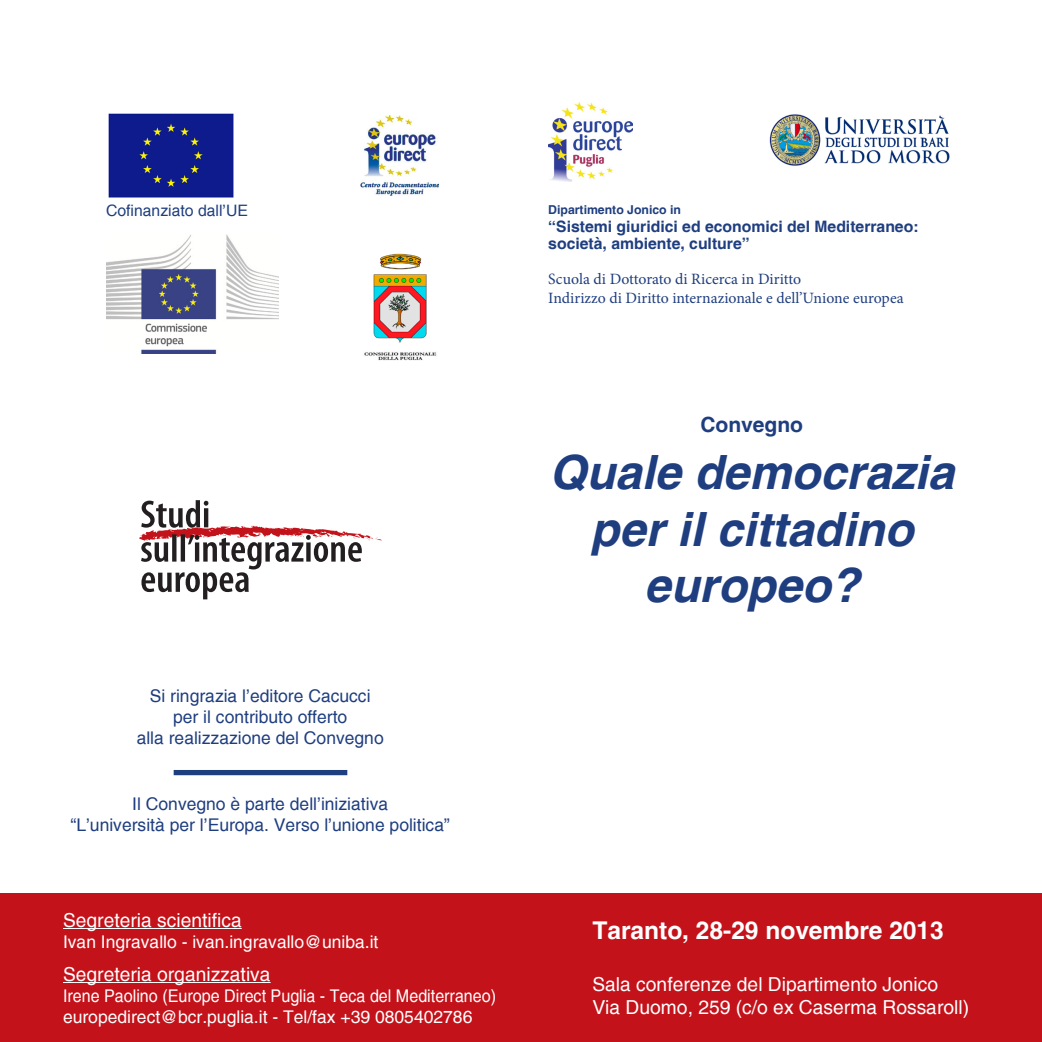
<style>
.page{position:relative;width:1042px;height:1042px;background:#fff}
.page>*{position:absolute;margin:0;border:0;box-sizing:border-box;transform-origin:0 0}
.t1{font:italic 700 47.25px/56.7px "Helvetica";color:#1f3e7f;text-align:center}
.t2{font:700 24.5px "Helvetica";color:#fff}
.t3{font:700 21px "Helvetica";color:#1f3e7f}
.t4{font:19.25px "Helvetica";color:#fff}
.t5{font:17.5px "Helvetica";color:#1f3e7f}
.t6{font:17.5px "Helvetica";color:#fff}
.t7{font:17.5px "Helvetica";color:#fff;scale:.92 1}
.t8{font:15.75px "Minion Pro";color:#1f3e7f}
.t9{font:700 15.75px/17.5px "Helvetica";color:#1f3e7f}
.t10{font:15.75px "Helvetica";color:#1f3e7f}
.t11{font:700 12.25px "Helvetica";color:#1f3e7f}
</style>
<div class="page">
<div style="left:0;top:893px;width:1042px;height:149px;background:#c4121a"></div>
<img style="left:769px;top:114px;width:181px;height:52px">
<hr style="left:63px;top:928px;width:179px;height:1px;background:#fff">
<hr style="left:63px;top:982px;width:208px;height:1px;background:#fff">
<img style="left:108px;top:113px;width:126px;height:85px">
<img style="left:548px;top:103px;width:84px;height:79px">
<div style="left:174px;top:770px;width:173px;height:5px;background:#1f3e7f"></div>
<svg style="left:139px;top:500px;width:243px;height:99px"></svg>
<img style="left:361px;top:116px;width:78px;height:79px">
<img style="left:106px;top:234px;width:173px;height:120px">
<img style="left:364px;top:253px;width:73px;height:108px">
<p class="t10" style="left:106px;top:201px;width:143px">Cofinanziato dall’UE</p>
<p class="t5" style="left:150px;top:685px;width:222px">Si ringrazia l’editore Cacucci</p>
<p class="t5" style="left:173px;top:706px;width:176px">per il contributo offerto</p>
<p class="t5" style="left:137px;top:727px;width:249px">alla realizzazione del Convegno</p>
<p class="t5" style="left:132px;top:794px;width:257px">Il Convegno è parte dell’iniziativa</p>
<p class="t5" style="left:71px;top:815px;width:381px">“L’università per l’Europa. Verso l’unione politica”</p>
<p class="t4" style="left:63px;top:908px;width:180px">Segreteria scientifica</p>
<p class="t6" style="left:63px;top:931px;width:317px">Ivan Ingravallo - ivan.ingravallo@uniba.it</p>
<p class="t4" style="left:63px;top:962px;width:209px">Segreteria organizzativa</p>
<p class="t7" style="left:63px;top:985px;width:472px">Irene Paolino (Europe Direct Puglia - Teca del Mediterraneo)</p>
<p class="t6" style="left:63px;top:1006px;width:411px">europedirect@bcr.puglia.it - Tel/fax +39 0805402786</p>
<p class="t11" style="left:548px;top:203px;width:134px">Dipartimento Jonico in</p>
<p class="t9" style="left:548px;top:217px;width:372px">“Sistemi giuridici ed economici del Mediterraneo: società, ambiente, culture”</p>
<p class="t8" style="left:548px;top:269px;width:254px">Scuola di Dottorato di Ricerca in Diritto</p>
<p class="t8" style="left:548px;top:288px;width:357px">Indirizzo di Diritto internazionale e dell’Unione europea</p>
<p class="t3" style="left:700px;top:412px;width:104px">Convegno</p>
<p class="t1" style="left:549px;top:444px;width:406px">Quale democrazia</p>
<p class="t1" style="left:590px;top:501px;width:324px">per il cittadino europeo?</p>
<p class="t2" style="left:592px;top:915px;width:353px">Taranto, 28-29 novembre 2013</p>
<p class="t4" style="left:592px;top:973px;width:347px">Sala conferenze del Dipartimento Jonico</p>
<p class="t4" style="left:592px;top:996px;width:378px">Via Duomo, 259 (c/o ex Caserma Rossaroll)</p>
</div>
